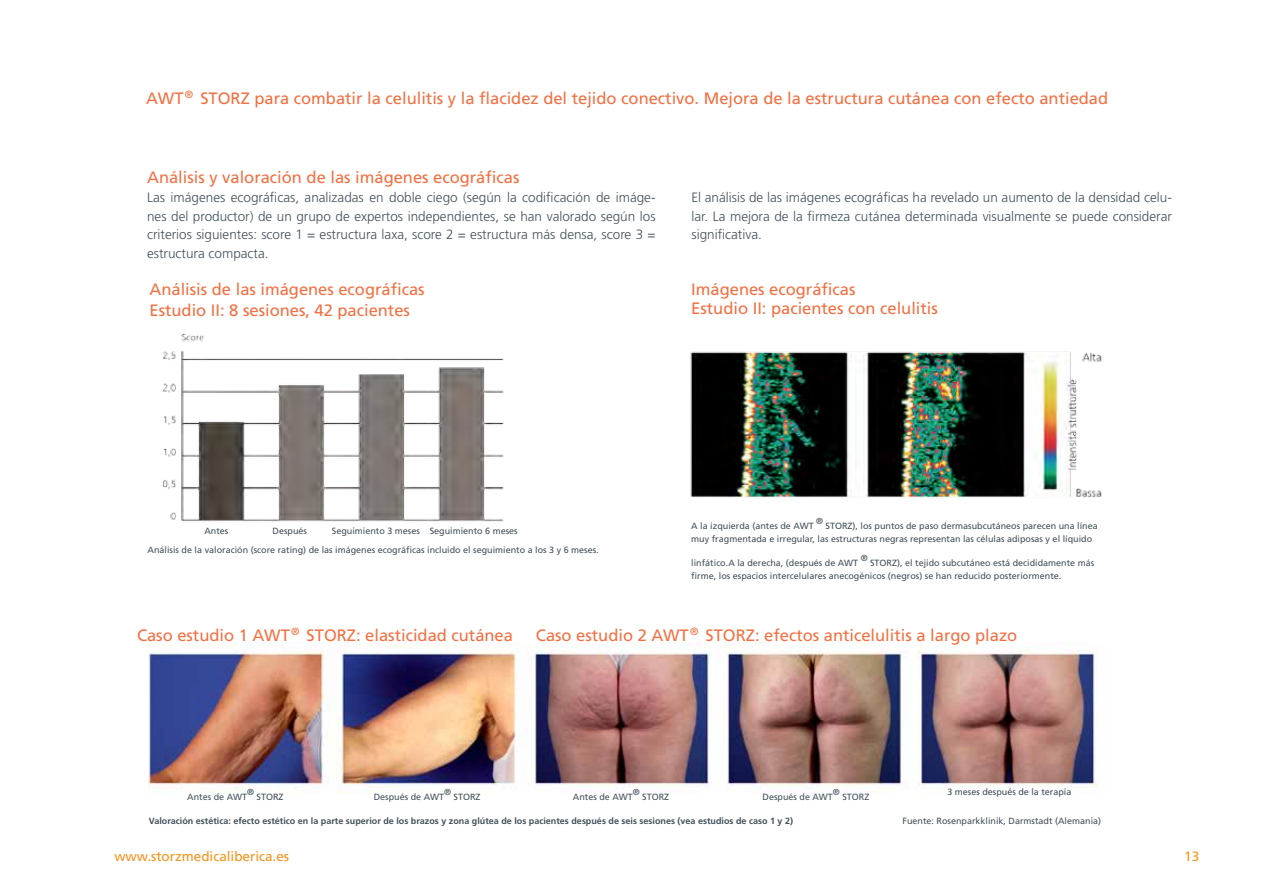
<style>
.page{position:relative;width:1263px;height:893px;background:#fff}
.page>*{position:absolute;margin:0;border:0;box-sizing:border-box;transform-origin:0 0}
.t1{font:16.5px/21.3px "Frutiger LT Std";color:#f37042}
.t2{font:300 13.5px/18.6px "Frutiger LT Std";color:#42515a;text-align:justify}
.t3{font:13.5px "Frutiger LT Std";color:#f7931d}
.t4{font:9px/13.4px "Frutiger LT Std";color:#42515a}
.t5{font:700 9px "Frutiger LT Std";color:#42515a}
.t6{font:8.7px "Frutiger LT Std";color:#42515a}
</style>
<div class="page">
<img style="left:149px;top:643px;width:950px;height:150px">
<img style="left:163px;top:333px;width:341px;height:189px">
<img style="left:690px;top:351px;width:412px;height:147px">
<h1 class="t1" style="left:146px;top:87px;width:963px">AWT<sup>®</sup> STORZ para combatir la celulitis y la flacidez del tejido conectivo. Mejora de la estructura cutánea con efecto antiedad</h1>
<h1 class="t1" style="left:147px;top:167px;width:374px">Análisis y valoración de las imágenes ecográficas</h1>
<p class="t2" style="left:147px;top:188px;width:510px">Las imágenes ecográficas, analizadas en doble ciego (según la codificación de imáge&shy;nes del productor) de un grupo de expertos independientes, se han valorado según los criterios siguientes: score 1 = estructura laxa, score 2 = estructura más densa, score 3 = estructura compacta.</p>
<h2 class="t2" style="left:691px;top:188px;width:482px">El análisis de las imágenes ecográficas ha revelado un aumento de la densidad celu&shy;lar. La mejora de la firmeza cutánea determinada visualmente se puede considerar significativa.</h2>
<h1 class="t1" style="left:150px;top:279px;width:277px">Análisis de las imágenes ecográficas<br>Estudio II: 8 sesiones, 42 pacientes</h1>
<h1 class="t1" style="left:691px;top:280px;width:248px;line-height:18.6px">Imágenes ecográficas<br>Estudio II: pacientes con celulitis</h1>
<p class="t4" style="left:204px;top:524px;width:26px">Antes</p>
<p class="t4" style="left:273px;top:524px;width:36px">Después</p>
<p class="t4" style="left:332px;top:524px;width:187px">Seguimiento 3 meses Seguimiento 6 meses</p>
<p class="t4" style="left:148px;top:543px;width:453px">Análisis de la valoración (score rating) de las imágenes ecográficas incluido el seguimiento a los 3 y 6 meses.</p>
<p class="t6" style="left:816px;top:516px;width:8px">®</p>
<p class="t4" style="left:691px;top:519px;width:408px;text-indent:134px">STORZ), los puntos de paso dermasubcutáneos parecen una línea muy fragmentada e irregular, las estructuras negras representan las células adiposas y el líquido</p>
<p class="t4" style="left:691px;top:556px;width:168px">linfático.A la derecha, (después de AWT</p>
<p class="t4" style="left:691px;top:519px;width:124px">A la izquierda (antes de AWT</p>
<p class="t6" style="left:861px;top:553px;width:8px">®</p>
<p class="t4" style="left:691px;top:556px;width:404px;text-indent:179px">STORZ), el tejido subcutáneo está decididamente más firme, los espacios intercelulares anecogénicos (negros) se han reducido posteriormente.</p>
<h1 class="t1" style="left:137px;top:624px;width:377px">Caso estudio 1 AWT <sup>®</sup> STORZ: elasticidad cutánea</h1>
<h1 class="t1" style="left:536px;top:624px;width:483px">Caso estudio 2 AWT<sup>®</sup> STORZ: efectos anticelulitis a largo plazo</h1>
<p class="t6" style="left:247px;top:787px;width:8px">®</p>
<p class="t4" style="left:187px;top:790px;width:61px">Antes de AWT</p>
<p class="t4" style="left:257px;top:790px;width:29px">STORZ</p>
<p class="t6" style="left:444px;top:787px;width:8px">®</p>
<p class="t6" style="left:633px;top:787px;width:8px">®</p>
<p class="t6" style="left:833px;top:787px;width:8px">®</p>
<p class="t4" style="left:374px;top:790px;width:72px">Después de AWT</p>
<p class="t4" style="left:454px;top:790px;width:29px">STORZ</p>
<p class="t4" style="left:573px;top:790px;width:61px">Antes de AWT</p>
<p class="t4" style="left:642px;top:790px;width:29px">STORZ</p>
<p class="t4" style="left:762px;top:790px;width:72px">Después de AWT</p>
<p class="t4" style="left:842px;top:790px;width:29px">STORZ</p>
<p class="t5" style="left:149px;top:815px;width:646px">Valoración estética: efecto estético en la parte superior de los brazos y zona glútea de los pacientes después de seis sesiones (vea estudios de caso 1 y 2)</p>
<p class="t4" style="left:947px;top:785px;width:126px">3 meses después de la terapia</p>
<p class="t4" style="left:902px;top:814px;width:200px">Fuente: Rosenparkklinik, Darmstadt (Alemania)</p>
<h2 class="t3" style="left:114px;top:848px;width:176px">www.storzmedicaliberica.es</h2>
<h2 class="t3" style="left:1184px;top:848px;width:17px">13</h2>
</div>
